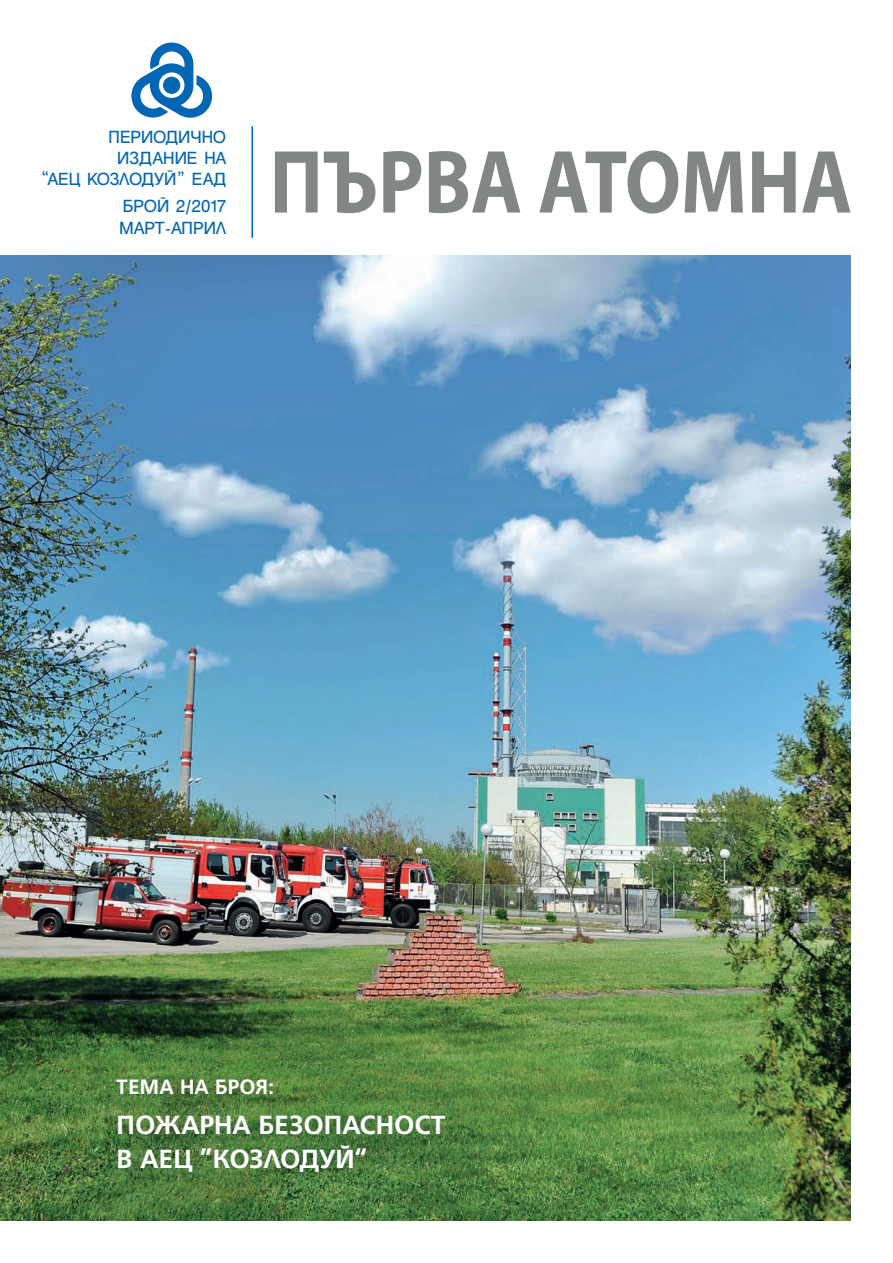
<style>
.page{position:relative;width:893px;height:1263px;background:#fff}
.page>*{position:absolute;margin:0;border:0;box-sizing:border-box;transform-origin:0 0}
.t1{font:700 28.5px/34.2px "Grotesk HS Bg";color:#fff}
.t2{font:700 22.5px "Grotesk HS Bg";color:#fff}
.t3{font:19.05px/21.8px "Helen HS Bg";letter-spacing:-.01em;color:#0266b1}
</style>
<div class="page">
<img style="left:0;top:255px;width:850px;height:965px">
<svg style="left:275px;top:151px;width:575px;height:62px"></svg>
<svg style="left:131px;top:42px;width:82px;height:76px"></svg>
<hr style="left:251px;top:126px;width:2px;height:112px;background:#0266b1">
<p class="t3" style="left:109px;top:126px;width:119px">периодично</p>
<p class="t3" style="left:117px;top:147px;width:110px">издание на</p>
<p class="t3" style="left:41px;top:168px;width:164px">“АЕ Ц Козлодуй” ЕАД</p>
<p class="t3" style="left:123px;top:195px;width:15px">БРОЙ</p>
<p class="t3" style="left:120px;top:195px;width:108px;text-indent:56px">2/2017<br>МАР Т-АПРИЛ</p>
<p class="t2" style="left:116px;top:1074px;width:160px">ТЕМА НА БРОЯ:</p>
<h1 class="t1" style="left:116px;top:1108px;width:71px">Пожарна</h1>
<h1 class="t1" style="left:258px;top:1108px;width:53px">безопа</h1>
<h1 class="t1" style="left:116px;top:1108px;width:330px;text-indent:243px">сност в АЕЦ “Козлодуй”</h1>
</div>
